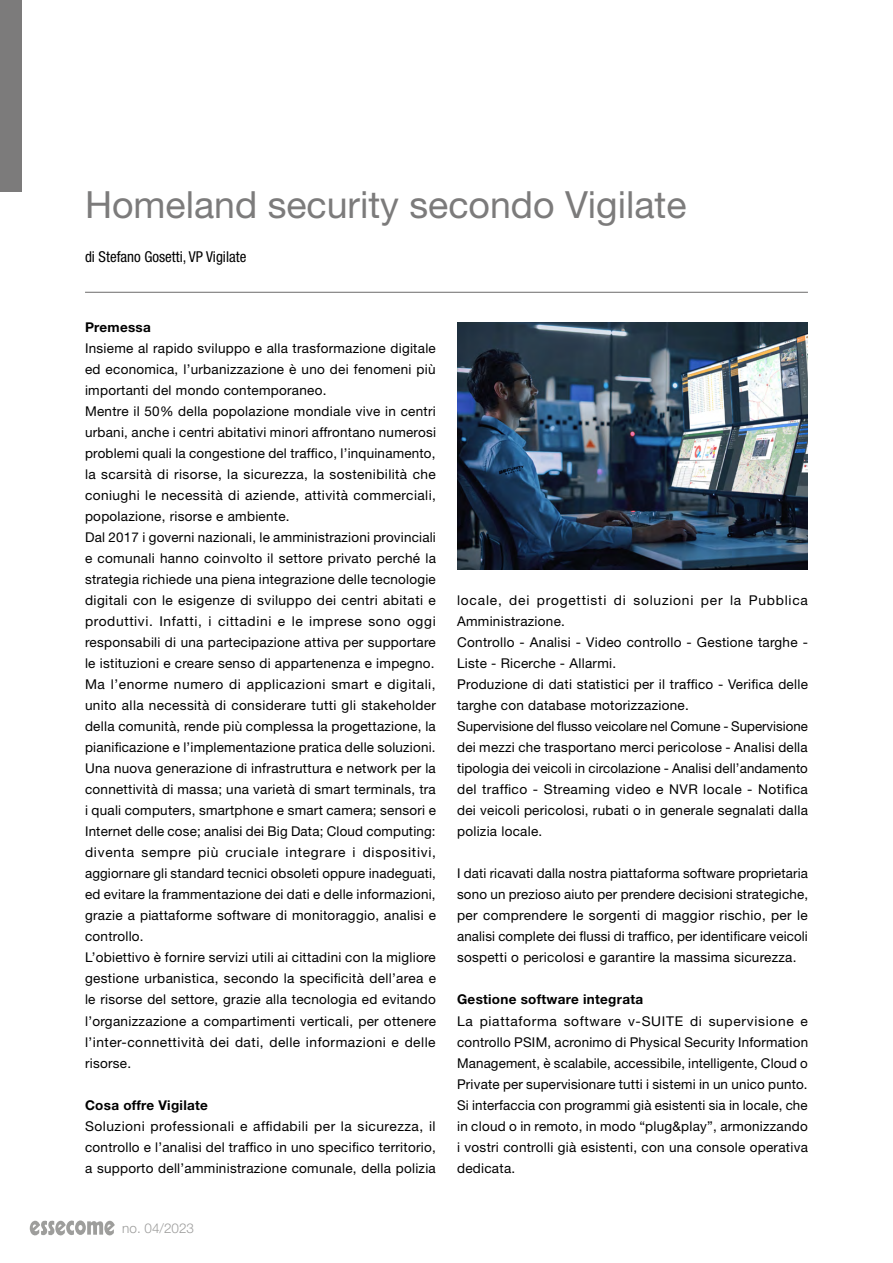
<style>
.page{position:relative;width:893px;height:1263px;background:#fff}
.page>*{position:absolute;margin:0;border:0;box-sizing:border-box;transform-origin:0 0}
.t1{font:37.5px "Helvetica Neue LT Std";color:#7c7b7b}
.t2{font:condensed 15px "Helvetica Neue LT Std";color:#000}
.t3{font:13.5px/21px "Helvetica Neue LT Std";letter-spacing:.02em;color:#000;text-align:justify}
.t4{font:700 13.5px "Helvetica Neue LT Std";letter-spacing:.02em;color:#000}
.t5{font:300 13.5px "Helvetica Neue LT Std";color:#9d9d9c}
</style>
<div class="page">
<div style="left:0;top:0;width:21px;height:191px;background:#7c7b7b"></div>
<hr style="left:85px;top:292px;width:723px;height:1px;background:#7c7b7b">
<img style="left:457px;top:323px;width:351px;height:247px">
<svg style="left:30px;top:1220px;width:85px;height:16px"></svg>
<h1 class="t1" style="left:85px;top:182px;width:603px">Homeland security secondo Vigilate</h1>
<p class="t2" style="left:85px;top:248px;width:163px">di Stefano Gosetti, VP Vigilate</p>
<p class="t4" style="left:85px;top:319px;width:67px">Premessa</p>
<p class="t3" style="left:85px;top:338px;width:353px;text-align:left">Insieme al rapido sviluppo e alla trasformazione digitale ed economica, l’urbanizzazione è uno dei fenomeni più importanti del mondo contemporaneo.<br>Mentre il 50% della popolazione mondiale vive in centri urbani, anche i centri abitativi minori affrontano numerosi problemi quali la congestione del traffico, l’inquinamento, la scarsità di risorse, la sicurezza, la sostenibilità che coniughi le necessità di aziende, attività commerciali, popolazione, risorse e ambiente.<br>Dal 2017 i governi nazionali, le amministrazioni provinciali e comunali hanno coinvolto il settore privato perché la strategia richiede una piena integrazione delle tecnologie digitali con le esigenze di sviluppo dei centri abitati e produttivi. Infatti, i cittadini e le imprese sono oggi responsabili di una partecipazione attiva per supportare le istituzioni e creare senso di appartenenza e impegno.<br>Ma l’enorme numero di applicazioni smart e digitali, unito alla necessità di considerare tutti gli stakeholder della comunità, rende più complessa la progettazione, la pianificazione e l’implementazione pratica delle soluzioni.<br>Una nuova generazione di infrastruttura e network per la connettività di massa; una varietà di smart terminals, tra i quali computers, smartphone e smart camera; sensori e Internet delle cose; analisi dei Big Data; Cloud computing: diventa sempre più cruciale integrare i dispositivi, aggiornare gli standard tecnici obsoleti oppure inadeguati, ed evitare la frammentazione dei dati e delle informazioni, grazie a piattaforme software di monitoraggio, analisi e controllo.<br>L’obiettivo è fornire servizi utili ai cittadini con la migliore gestione urbanistica, secondo la specificità dell’area e le risorse del settore, grazie alla tecnologia ed evitando l’organizzazione a compartimenti verticali, per ottenere l’inter-connettività dei dati, delle informazioni e delle risorse.</p>
<p class="t4" style="left:85px;top:1096px;width:124px">Cosa offre Vigilate</p>
<p class="t3" style="left:85px;top:1115px;width:352px">Soluzioni professionali e affidabili per la sicurezza, il controllo e l’analisi del traffico in uno specifico territorio, a supporto dell’amministrazione comunale, della polizia</p>
<p class="t5" style="left:122px;top:1220px;width:73px">no. 04/2023</p>
<p class="t3" style="left:457px;top:590px;width:352px;text-align:left">locale, dei progettisti di soluzioni per la Pubblica Amministrazione.<br>Controllo - Analisi - Video controllo - Gestione targhe - Liste - Ricerche - Allarmi.<br>Produzione di dati statistici per il traffico - Verifica delle targhe con database motorizzazione.<br>Supervisione del flusso veicolare nel Comune - Supervisione dei mezzi che trasportano merci pericolose - Analisi della tipologia dei veicoli in circolazione - Analisi dell’andamento del traffico - Streaming video e NVR locale - Notifica dei veicoli pericolosi, rubati o in generale segnalati dalla polizia locale.</p>
<p class="t3" style="left:457px;top:863px;width:352px">I dati ricavati dalla nostra piattaforma software proprietaria sono un prezioso aiuto per prendere decisioni strategiche, per comprendere le sorgenti di maggior rischio, per le analisi complete dei flussi di traffico, per identificare veicoli sospetti o pericolosi e garantire la massima sicurezza.</p>
<p class="t4" style="left:457px;top:991px;width:187px">Gestione software integrata</p>
<p class="t3" style="left:457px;top:1010px;width:352px">La piattaforma software v-SUITE di supervisione e controllo PSIM, acronimo di Physical Security Information Management, è scalabile, accessibile, intelligente, Cloud o Private per supervisionare tutti i sistemi in un unico punto.<br>Si interfaccia con programmi già esistenti sia in locale, che in cloud o in remoto, in modo “plug&amp;play”, armonizzando i vostri controlli già esistenti, con una console operativa dedicata.</p>
</div>
